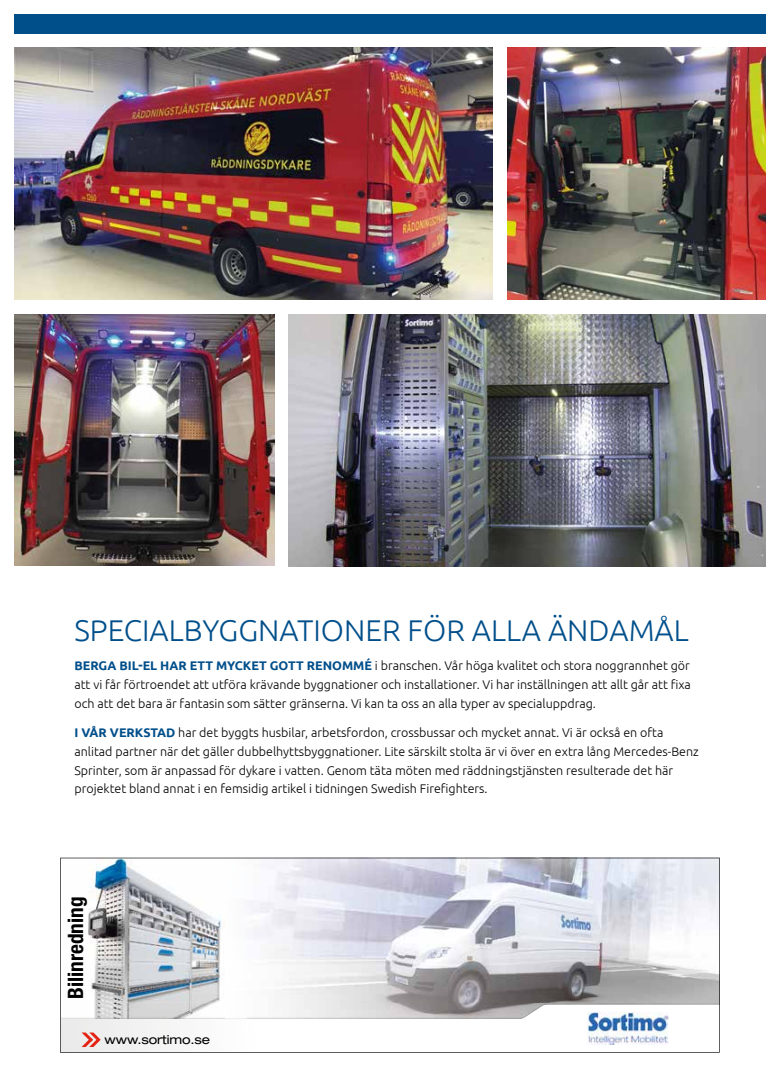
<style>
.page{position:relative;width:780px;height:1081px;background:#fff}
.page>*{position:absolute;margin:0;border:0;box-sizing:border-box;transform-origin:0 0}
.t1{font:300 30px "Ubuntu";color:#004f8b}
.t2{font:700 condensed 21.25px "Helvetica Neue LT";color:#000}
.t3{font:300 12.5px/18.8px "Ubuntu";color:#000;text-align:justify}
.t4{font:expanded 12.5px "Helvetica Neue LT";letter-spacing:-.01em;color:#000}
.s1{font-weight:700;color:#004f8b}
</style>
<div class="page">
<div style="left:14px;top:14px;width:751px;height:19px;background:#004f8b"></div>
<img style="left:14px;top:47px;width:479px;height:253px">
<img style="left:289px;top:314px;width:476px;height:252px">
<img style="left:507px;top:47px;width:258px;height:253px">
<img style="left:14px;top:314px;width:261px;height:251px">
<svg style="left:60px;top:1052px;width:659px;height:1px"></svg>
<svg style="left:60px;top:857px;width:659px;height:195px"></svg>
<h1 class="t1" style="left:74px;top:612px;width:616px">SPECIALBYGGNATIONER FÖR ALLA ÄNDAMÅL</h1>
<p class="t3" style="left:74px;top:656px;width:618px"><span class="s1">BERGA BIL-EL HAR ETT MYCKET GOTT RENOMMÉ</span> i branschen. Vår höga kvalitet och stora noggrannhet gör att vi får förtroendet att utföra krävande byggnationer och installationer. Vi har inställningen att allt går att fixa och att det bara är fantasin som sätter gränserna. Vi kan ta oss an alla typer av specialuppdrag.</p>
<p class="t3" style="left:74px;top:723px;width:626px;text-align:left"><span class="s1">I VÅR VERKSTAD</span> har det byggts husbilar, arbetsfordon, crossbussar och mycket annat. Vi är också en ofta anlitad partner när det gäller dubbelhyttsbyggnationer. Lite särskilt stolta är vi över en extra lång Mercedes-Benz Sprinter, som är anpassad för dykare i vatten. Genom täta möten med räddningstjänsten resulterade det här projektet bland annat i en femsidig artikel i tidningen Swedish Firefighters.</p>
<h2 class="t2" style="left:63px;top:999px;width:104px;rotate:-90deg">Bilinredning</h2>
<p class="t4" style="left:105px;top:1031px;width:107px">www.sortimo.se</p>
</div>
